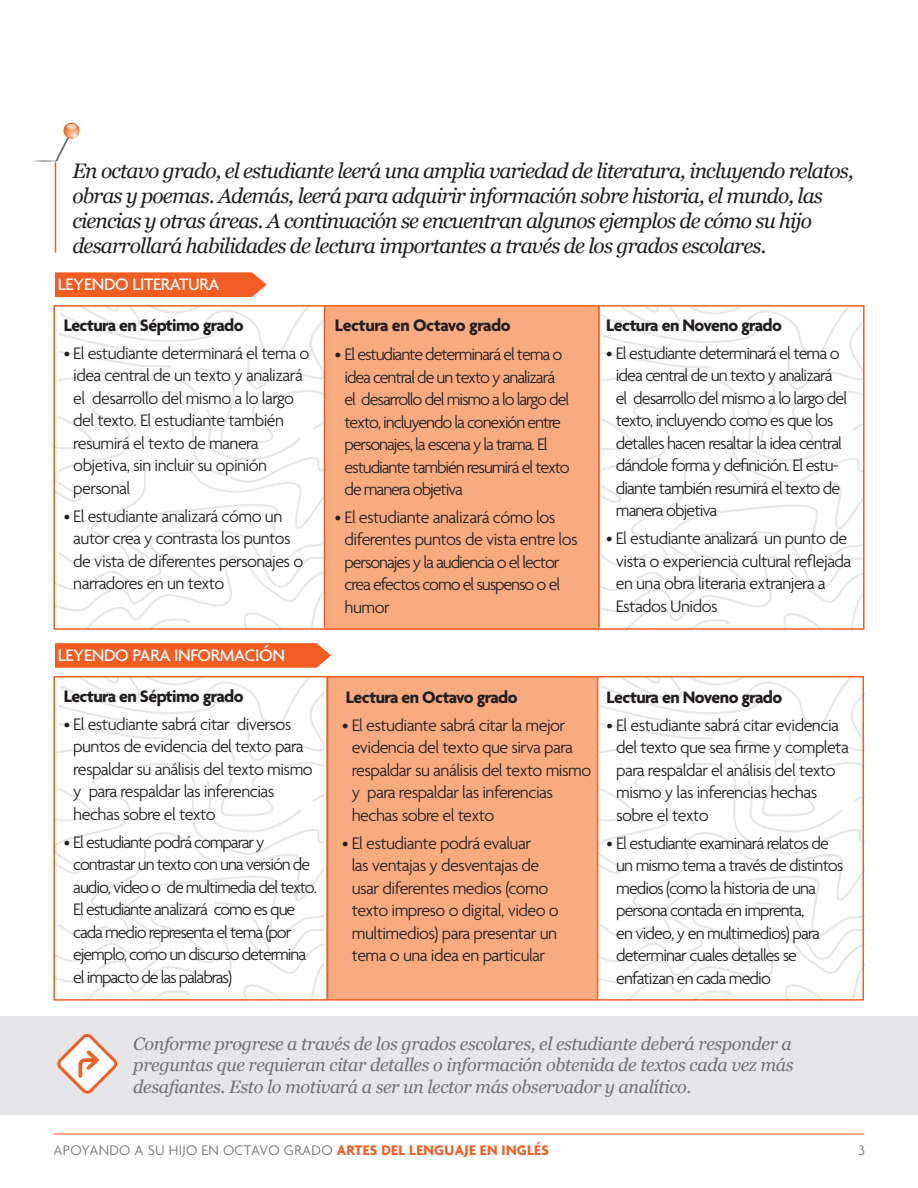
<style>
.page{position:relative;width:918px;height:1188px;background:#fff}
.page>*{position:absolute;margin:0;border:0;box-sizing:border-box;transform-origin:0 0}
.Call_Out{font:italic 21px/25.2px "Georgia";letter-spacing:-.04em;color:#231f20}
.Bullet_Copy{font:300 18px/22.5px "Agenda";letter-spacing:-.045em;color:#231f20}
.Call_Out-2{font:italic 18px/21.6px "Georgia";letter-spacing:-.02em;color:#717074;text-align:justify}
.Bullet_Copy-2{font:700 18px "Agenda";letter-spacing:-.03em;color:#231f20}
.Call_Out-3{font:500 18px "Agenda";letter-spacing:-.02em;color:#fff}
.t1{font:300 15px "Agenda";letter-spacing:.02em;color:#717074}
.s1{font-weight:700;color:#f25d24}
</style>
<div class="page">
<svg style="left:598px;top:679px;width:267px;height:319px"></svg>
<svg style="left:56px;top:679px;width:268px;height:319px"></svg>
<div style="left:326px;top:676px;width:272px;height:324px;background:#f8ab81"></div>
<svg style="left:56px;top:308px;width:268px;height:319px"></svg>
<svg style="left:600px;top:308px;width:262px;height:319px"></svg>
<div style="left:325px;top:306px;width:275px;height:323px;background:#f8ab81"></div>
<div style="left:53px;top:305px;width:812px;height:325px;border:2px solid #f25d24"></div>
<div style="left:53px;top:676px;width:811px;height:325px;border:2px solid #f25d24"></div>
<hr style="left:598px;top:307px;width:2px;height:320px;background:#f25d24">
<hr style="left:324px;top:307px;width:1px;height:320px;background:#f25d24">
<hr style="left:54px;top:1134px;width:810px;height:1px;background:#f25d24">
<hr style="left:55px;top:163px;width:1px;height:89px;background:#f25d24">
<hr style="left:597px;top:677px;width:1px;height:323px;background:#f25d24">
<hr style="left:327px;top:677px;width:1px;height:323px;background:#f25d24">
<div style="left:1px;top:1016px;width:917px;height:98px;background:#e6e6e8"></div>
<svg style="left:57px;top:1033px;width:61px;height:61px"></svg>
<img style="left:32px;top:122px;width:48px;height:55px">
<svg style="left:55px;top:272px;width:212px;height:25px;background:#f2652e"></svg>
<svg style="left:55px;top:643px;width:276px;height:25px;background:#f2632c"></svg>
<p class="Call_Out" style="left:72px;top:158px;width:783px">En octavo grado, el estudiante leerá una amplia variedad de literatura, incluyendo relatos, obras y poemas. Además, leerá para adquirir información sobre historia, el mundo, las ciencias y otras áreas. A continuación se encuentran algunos ejemplos de cómo su hijo desarrollará habilidades de lectura importantes a través de los grados escolares.</p>
<p class="Call_Out-3" style="left:58px;top:275px;width:163px">LEYENDO LITERATURA</p>
<p class="Bullet_Copy-2" style="left:64px;top:315px;width:181px">Lectura en Séptimo grado</p>
<p class="Bullet_Copy" style="left:73px;top:343px;width:238px;text-indent:-10px">• El estudiante determinará el tema o idea central de un texto y analizará el desarrollo del mismo a lo largo del texto. El estudiante también resumirá el texto de manera objetiva, sin incluir su opinión personal</p>
<p class="Bullet_Copy" style="left:73px;top:506px;width:232px;text-indent:-10px">• El estudiante analizará cómo un autor crea y contrasta los puntos de vista de diferentes personajes o narradores en un texto</p>
<p class="Call_Out-3" style="left:58px;top:645px;width:229px">LEYENDO PARA INFORMACIÓN</p>
<p class="Bullet_Copy-2" style="left:64px;top:687px;width:181px">Lectura en Séptimo grado</p>
<p class="Bullet_Copy" style="left:73px;top:714px;width:241px;text-indent:-10px">• El estudiante sabrá citar diversos puntos de evidencia del texto para respaldar su análisis del texto mismo y para respaldar las inferencias hechas sobre el texto</p>
<p class="Bullet_Copy" style="left:73px;top:832px;width:245px;text-indent:-10px">• El estudiante podrá comparar y contrastar un texto con una versión de audio, video o de multimedia del texto.<br>El estudiante analizará como es que cada medio representa el tema (por ejemplo, como un discurso determina el impacto de las palabras)</p>
<p class="Bullet_Copy-2" style="left:335px;top:315px;width:177px">Lectura en Octavo grado</p>
<p class="Bullet_Copy" style="left:345px;top:344px;width:227px;text-indent:-10px">• El estudiante determinará el tema o idea central de un texto y analizará el desarrollo del mismo a lo largo del texto, incluyendo la conexión entre personajes, la escena y la trama. El estudiante también resumirá el texto de manera objetiva</p>
<p class="Bullet_Copy" style="left:345px;top:507px;width:235px;text-indent:-10px">• El estudiante analizará cómo los diferentes puntos de vista entre los personajes y la audiencia o el lector crea efectos como el suspenso o el humor</p>
<p class="Bullet_Copy-2" style="left:606px;top:315px;width:177px">Lectura en Noveno grado</p>
<p class="Bullet_Copy" style="left:616px;top:343px;width:233px;text-indent:-10px">• El estudiante determinará el tema o idea central de un texto y analizará el desarrollo del mismo a lo largo del texto, incluyendo como es que los detalles hacen resaltar la idea central dándole forma y definición. El estu&shy;diante también resumirá el texto de manera objetiva</p>
<p class="Bullet_Copy" style="left:616px;top:528px;width:237px;text-indent:-10px">• El estudiante analizará un punto de vista o experiencia cultural reflejada en una obra literaria extranjera a<br>Estados Unidos</p>
<p class="Bullet_Copy-2" style="left:346px;top:688px;width:173px">Lectura en Octavo grado</p>
<p class="Bullet_Copy" style="left:352px;top:715px;width:241px;text-indent:-10px">• El estudiante sabrá citar la mejor evidencia del texto que sirva para respaldar su análisis del texto mismo y para respaldar las inferencias hechas sobre el texto</p>
<p class="Bullet_Copy" style="left:352px;top:833px;width:209px;text-indent:-10px">• El estudiante podrá evaluar<br>las ventajas y desventajas de usar diferentes medios (como texto impreso o digital, video o multimedios) para presentar un tema o una idea en particular</p>
<p class="Bullet_Copy-2" style="left:607px;top:688px;width:177px">Lectura en Noveno grado</p>
<p class="Bullet_Copy" style="left:616px;top:715px;width:234px;text-indent:-10px">• El estudiante sabrá citar evidencia del texto que sea firme y completa para respaldar el análisis del texto mismo y las inferencias hechas sobre el texto</p>
<p class="Bullet_Copy" style="left:616px;top:833px;width:229px;text-indent:-10px">• El estudiante examinará relatos de un mismo tema a través de distintos medios (como la historia de una persona contada en imprenta,<br>en video, y en multimedios) para determinar cuales detalles se enfatizan en cada medio</p>
<p class="Call_Out-2" style="left:133px;top:1033px;width:662px">Conforme progrese a través de los grados escolares, el estudiante deberá responder a preguntas que requieran citar detalles o información obtenida de textos cada vez más desafiantes. Esto lo motivará a ser un lector más observador y analítico.</p>
<p class="t1" style="left:54px;top:1142px;width:497px">APOYANDO A SU HIJO EN OCTAVO GRADO <span class="s1">ARTES DEL LENGUAJE EN INGLÉS</span></p>
<p class="t1" style="left:859px;top:1142px;width:8px">3</p>
</div>
